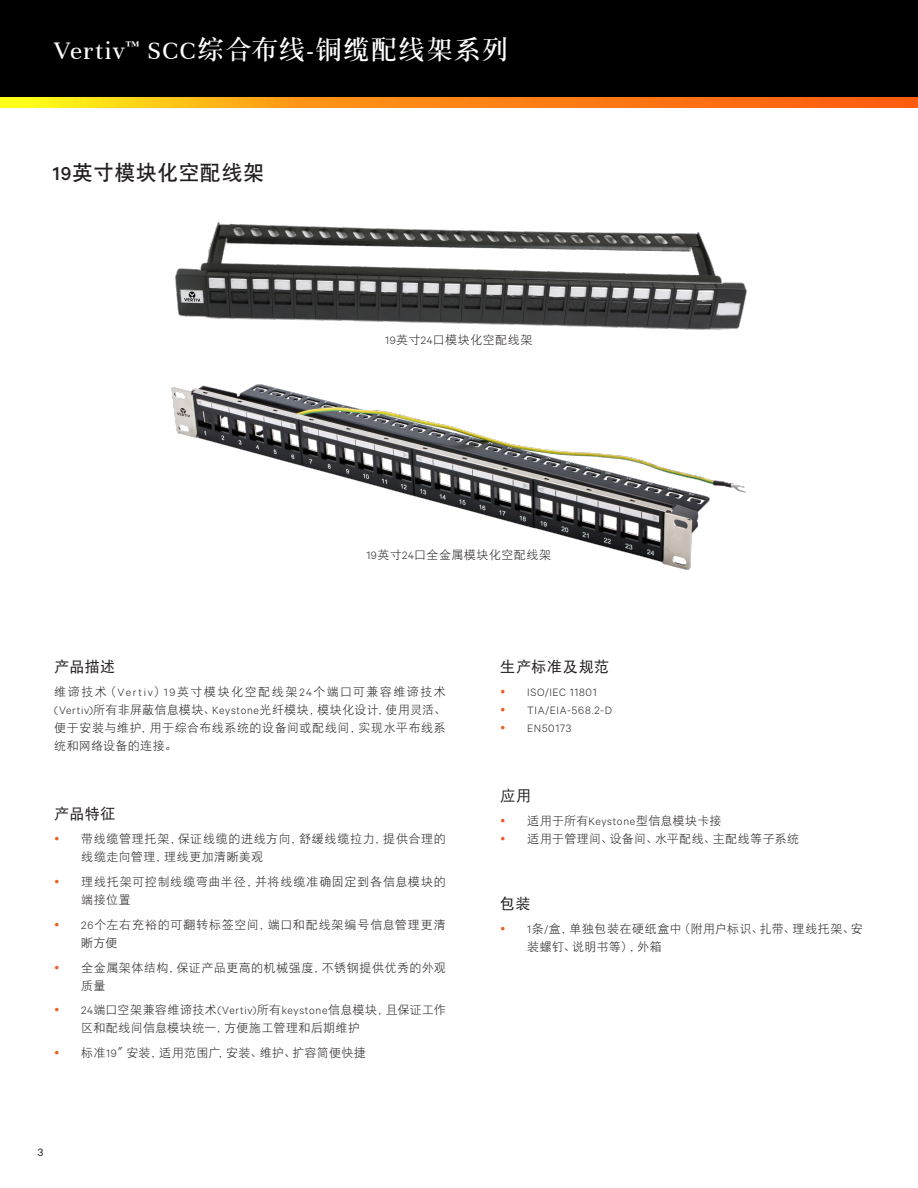
<style>
.page{position:relative;width:918px;height:1188px;background:#fff}
.page>*{position:absolute;margin:0;border:0;box-sizing:border-box;transform-origin:0 0}
.t1{font:27px "DF Song GB W7";letter-spacing:.025em;color:#fff}
.小标题{font:21px "DFP Hei W7";letter-spacing:.015em;color:#231f20}
.t2{font:15px "DF Hei GB W5";letter-spacing:.03em;color:#231f20}
.t3{font:12px/18px "DF Hei GB W3";letter-spacing:.04em;color:#231f20}
.t4{font:300 12px "Calibre";letter-spacing:.055em;color:#231f20}
.t5{font:12px/18px "DF Hei GB W3";letter-spacing:.06em;color:#231f20}
.t6{font:12px "DF Hei GB W3";letter-spacing:.02em;color:#231f20}
.t7{font:12px "Calibre";color:#231f20}
.s1{font-family:"Unna"}
.s2{font-family:"Calibre";font-weight:500}
.s3{font-family:"Calibre";font-weight:300}
</style>
<div class="page">
<div style="left:0;top:0;width:918px;height:98px;background:#000"></div>
<svg style="left:0;top:98px;width:918px;height:10px;background:#ff9314"></svg>
<img style="left:175px;top:222px;width:572px;height:108px">
<img style="left:171px;top:384px;width:575px;height:186px">
<h1 class="t1" style="left:54px;top:34px;width:456px"><span class="s1">Vertiv</span><sup>™</sup> <span class="s1">SCC</span>综合布线<span class="s1">-</span>铜缆配线架系列</h1>
<p class="小标题" style="left:53px;top:162px;width:213px"><span class="s2">19</span>英寸模块化空配线架</p>
<p class="t3" style="left:385px;top:330px;width:149px"><span class="s3">19</span>英寸<span class="s3">24</span>口模块化空配线架</p>
<p class="t3" style="left:366px;top:545px;width:186px"><span class="s3">19</span>英寸<span class="s3">24</span>口全金属模块化空配线架</p>
<p class="t2" style="left:54px;top:658px;width:62px">产品描述</p>
<p class="t3" style="left:54px;top:683px;width:393px;text-align:justify">维谛技术（<span class="s3">Vertiv</span>）<span class="s3">19</span>英寸模块化空配线架<span class="s3">24</span>个端口可兼容维谛技术<span class="s3">(Vertiv)</span>所有非屏蔽信息模块、<span class="s3">Keystone</span>光纤模块，模块化设计，使用灵活、便于安装与维护，用于综合布线系统的设备间或配线间，实现水平布线系统和网络设备的连接。</p>
<p class="t2" style="left:54px;top:805px;width:63px">产品特征</p>
<p class="t3" style="left:81px;top:830px;width:366px">带线缆管理托架，保证线缆的进线方向，舒缓线缆拉力，提供合理的线缆走向管理，理线更加清晰美观</p>
<p class="t3" style="left:81px;top:873px;width:366px">理线托架可控制线缆弯曲半径，并将线缆准确固定到各信息模块的端接位置</p>
<p class="t5" style="left:81px;top:915px;width:366px"><span class="s3">26</span>个左右充裕的可翻转标签空间，端口和配线架编号信息管理更清晰方便</p>
<p class="t3" style="left:81px;top:958px;width:366px">全金属架体结构，保证产品更高的机械强度，不锈钢提供优秀的外观质量</p>
<p class="t3" style="left:81px;top:1001px;width:366px"><span class="s3">24</span>端口空架兼容维谛技术<span class="s3">(Vertiv)</span>所有<span class="s3">keystone</span>信息模块，且保证工作区和配线间信息模块统一，方便施工管理和后期维护</p>
<p class="t3" style="left:81px;top:1044px;width:286px">标准<span class="s3">19</span>″安装，适用范围广，安装、维护、扩容简便快捷</p>
<p class="t7" style="left:38px;top:1145px;width:7px">3</p>
<p class="t2" style="left:500px;top:658px;width:110px">生产标准及规范</p>
<p class="t4" style="left:527px;top:686px;width:71px">ISO/IEC 11801</p>
<p class="t4" style="left:527px;top:704px;width:86px">TIA/EIA-568.2-D</p>
<p class="t4" style="left:527px;top:722px;width:46px">EN50173</p>
<p class="t2" style="left:500px;top:787px;width:32px">应用</p>
<p class="t6" style="left:527px;top:815px;width:196px">适用于所有<span class="s3">Keystone</span>型信息模块卡接</p>
<p class="t3" style="left:527px;top:830px;width:273px">适用于管理间、设备间、水平配线、主配线等子系统</p>
<p class="t2" style="left:500px;top:895px;width:32px">包装</p>
<p class="t3" style="left:527px;top:920px;width:337px"><span class="s3">1</span>条<span class="s3">/</span>盒，单独包装在硬纸盒中（附用户标识、扎带、理线托架、安装螺钉、说明书等），外箱</p>
</div>
